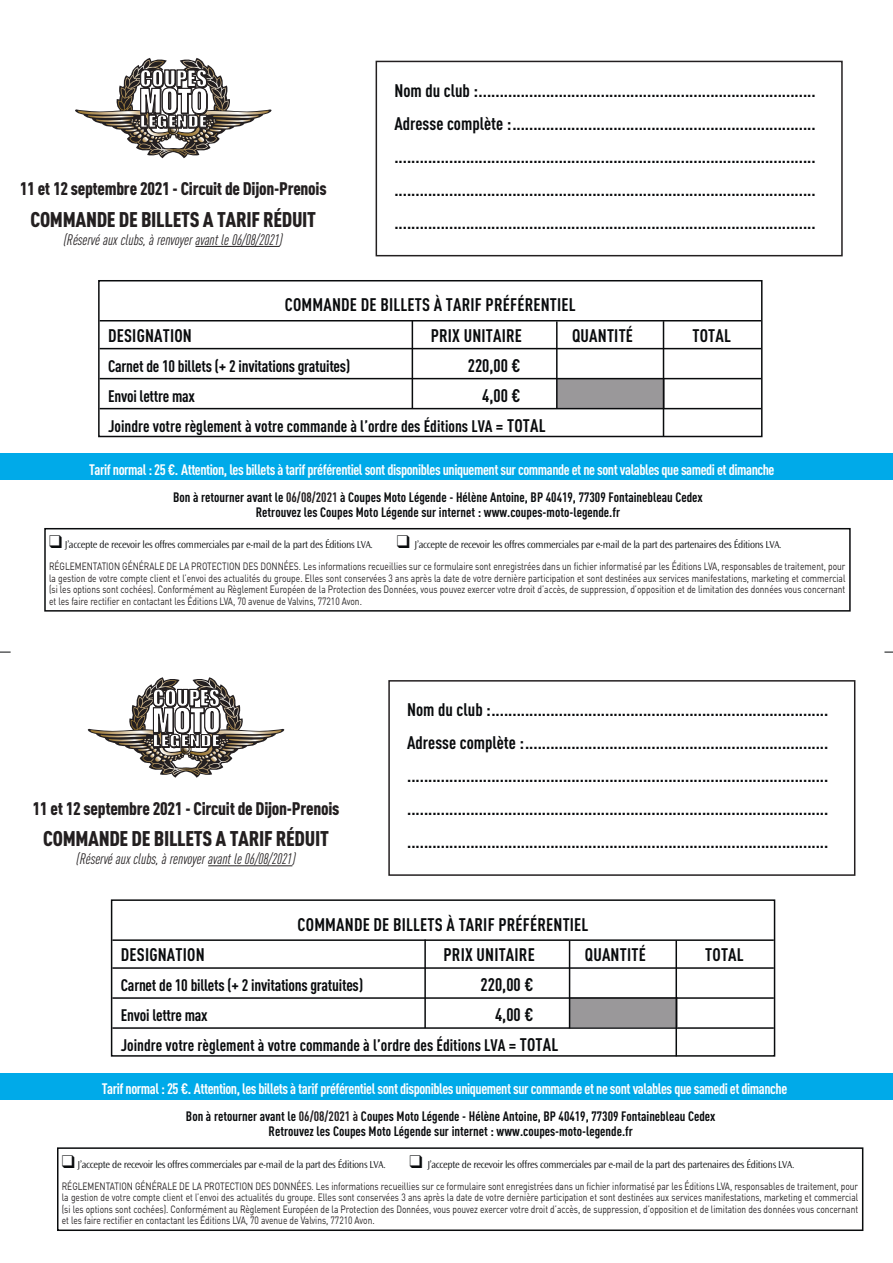
<style>
.page{position:relative;width:893px;height:1263px;background:#fff}
.page>*{position:absolute;margin:0;border:0;box-sizing:border-box;transform-origin:0 0}
.t1{font:900 condensed 21px "DINOT";letter-spacing:-.015em;color:#231f20}
.t2{font:700 condensed 18px/33px "DINOT";letter-spacing:.01em;color:#090b0d;text-align:justify}
.t3{font:900 condensed 18px "DINOT";letter-spacing:-.015em;color:#231f20}
.t4{font:700 condensed 16.5px "DINOT";letter-spacing:-.015em;color:#090b0d}
.t5{font:700 condensed 15px "DINOT";letter-spacing:-.03em;color:#fff}
.t6{font:italic condensed 15px "DINOT";color:#231f20}
.t7{font:700 condensed 13.5px/15px "DINOT";color:#090b0d;text-align:center}
.t8{font:10.5px/11.6px "DINOT";color:#231f20;text-align:justify;scale:.8 1}
.t9{font:300 10.5px "Ocean Sans Std";letter-spacing:-.03em;color:#090b0d;scale:.96 1}
.s1{font-size:18px}
.s2{color:#231f20}
</style>
<div class="page">
<div style="left:388px;top:680px;width:467px;height:196px;border:2px solid #231f20"></div>
<div style="left:0;top:1073px;width:893px;height:27px;background:#00aae9"></div>
<hr style="left:208px;top:865px;width:84px;height:1px;background:#231f20">
<svg style="left:88px;top:677px;width:196px;height:101px"></svg>
<div style="left:570px;top:997px;width:107px;height:30px;background:#9a989a"></div>
<hr style="left:112px;top:939px;width:662px;height:2px;background:#090b0d">
<hr style="left:112px;top:967px;width:662px;height:2px;background:#090b0d">
<hr style="left:112px;top:997px;width:662px;height:2px;background:#090b0d">
<hr style="left:112px;top:1027px;width:662px;height:2px;background:#090b0d">
<div style="left:111px;top:899px;width:664px;height:158px;border:2px solid #090b0d"></div>
<hr style="left:424px;top:939px;width:2px;height:89px;background:#090b0d">
<hr style="left:569px;top:941px;width:1px;height:87px;background:#090b0d">
<hr style="left:675px;top:940px;width:2px;height:116px;background:#090b0d">
<div style="left:57px;top:1147px;width:806px;height:84px;background:#fff;border:2px solid #090b0d"></div>
<div style="left:376px;top:61px;width:467px;height:195px;border:2px solid #231f20"></div>
<div style="left:0;top:453px;width:893px;height:27px;background:#00aae9"></div>
<hr style="left:195px;top:246px;width:85px;height:1px;background:#231f20">
<svg style="left:75px;top:58px;width:197px;height:100px"></svg>
<div style="left:557px;top:378px;width:108px;height:30px;background:#9a989a"></div>
<hr style="left:100px;top:320px;width:661px;height:1px;background:#090b0d">
<hr style="left:100px;top:348px;width:661px;height:1px;background:#090b0d">
<hr style="left:100px;top:378px;width:661px;height:1px;background:#090b0d">
<hr style="left:100px;top:408px;width:661px;height:1px;background:#090b0d">
<div style="left:98px;top:280px;width:664px;height:157px;border:2px solid #090b0d"></div>
<hr style="left:412px;top:320px;width:1px;height:89px;background:#090b0d">
<hr style="left:556px;top:321px;width:2px;height:88px;background:#090b0d">
<hr style="left:663px;top:321px;width:1px;height:116px;background:#090b0d">
<div style="left:44px;top:528px;width:807px;height:84px;background:#fff;border:2px solid #090b0d"></div>
<h2 class="t3" style="left:20px;top:178px;width:308px">11 et 12 septembre 2021 - Circuit de Dijon-Prenois</h2>
<h1 class="t1" style="left:30px;top:206px;width:287px">COMMANDE DE BILLETS A TARIF RÉDUIT</h1>
<h3 class="t6" style="left:64px;top:231px;width:220px">(Réservé aux clubs, à renvoyer avant le 06/08/2021)</h3>
<p class="t2" style="left:394px;top:74px;width:423px">Nom du club :................................................................................<br>Adresse complète :........................................................................ .................................................................................................... .................................................................................................... ....................................................................................................</p>
<h2 class="t2" style="left:285px;top:288px;width:28px">Comman</h2>
<h2 class="t2" style="left:341px;top:288px;width:233px">de de billets à tarif préférentiel</h2>
<h2 class="t2" style="left:108px;top:318px;width:80px">Designation</h2>
<h2 class="t2" style="left:431px;top:318px;width:93px">Prix unitaire</h2>
<h2 class="t2" style="left:572px;top:318px;width:62px">Quantité</h2>
<h2 class="t2" style="left:692px;top:318px;width:25px">Total</h2>
<h3 class="t4" style="left:108px;top:356px;width:244px">Carnet de 10 billets (+ 2 invitations gratuites)</h3>
<h2 class="t2" style="left:468px;top:348px;width:54px">220,00 €</h2>
<h3 class="t4" style="left:108px;top:386px;width:88px">Envoi lettre max</h3>
<h2 class="t2" style="left:482px;top:378px;width:40px">4,00 €</h2>
<h3 class="t4" style="left:108px;top:416px;width:424px">Joindre votre règlement à votre commande à l’ordre des Éditions LVA = <span class="s1">Total</span></h3>
<h3 class="t5" style="left:89px;top:460px;width:687px">Tarif normal : 25 €. Attention, les billets à tarif préférentiel sont disponibles uniquement sur commande et ne sont valables que samedi et dimanche</h3>
<p class="t7" style="left:173px;top:489px;width:531px">Bon à retourner avant le <span class="s2">06/08/2021</span> à Coupes Moto Légende - Hélène Antoine, BP 40419, 77309 Fontainebleau Cedex<br>Retrouvez les Coupes Moto Légende sur internet : www.coupes-moto-legende.fr</p>
<p class="t9" style="left:49px;top:539px;width:339px">❑ J’accepte de recevoir les offres commerciales par e-mail de la part des Éditions LVA.</p>
<p class="t9" style="left:397px;top:539px;width:402px">❑ J’accepte de recevoir les offres commerciales par e-mail de la part des partenaires des Éditions LVA.</p>
<p class="t8" style="left:49px;top:560px;width:997px">RÉGLEMENTATION GÉNÉRALE DE LA PROTECTION DES DONNÉES. Les informations recueillies sur ce formulaire sont enregistrées dans un fichier informatisé par les Éditions LVA, responsables de traitement, pour la gestion de votre compte client et l’envoi des actualités du groupe. Elles sont conservées 3 ans après la date de votre dernière participation et sont destinées aux services manifestations, marketing et commercial (si les options sont cochées). Conformément au Règlement Européen de la Protection des Données, vous pouvez exercer votre droit d’accès, de suppression, d’opposition et de limitation des données vous concernant et les faire rectifier en contactant les Éditions LVA, 70 avenue de Valvins, 77210 Avon.</p>
<h2 class="t3" style="left:33px;top:797px;width:308px">11 et 12 septembre 2021 - Circuit de Dijon-Prenois</h2>
<h1 class="t1" style="left:43px;top:825px;width:287px">COMMANDE DE BILLETS A TARIF RÉDUIT</h1>
<h3 class="t6" style="left:77px;top:850px;width:220px">(Réservé aux clubs, à renvoyer avant le 06/08/2021)</h3>
<p class="t2" style="left:407px;top:693px;width:423px">Nom du club :................................................................................<br>Adresse complète :........................................................................ .................................................................................................... .................................................................................................... ....................................................................................................</p>
<h2 class="t2" style="left:298px;top:908px;width:28px">Comman</h2>
<h2 class="t2" style="left:354px;top:908px;width:233px">de de billets à tarif préférentiel</h2>
<h2 class="t2" style="left:121px;top:938px;width:80px">Designation</h2>
<h2 class="t2" style="left:443px;top:938px;width:93px">Prix unitaire</h2>
<h2 class="t2" style="left:585px;top:938px;width:62px">Quantité</h2>
<h2 class="t2" style="left:705px;top:938px;width:25px">Total</h2>
<h3 class="t4" style="left:121px;top:975px;width:244px">Carnet de 10 billets (+ 2 invitations gratuites)</h3>
<h2 class="t2" style="left:481px;top:968px;width:54px">220,00 €</h2>
<h3 class="t4" style="left:121px;top:1005px;width:88px">Envoi lettre max</h3>
<h2 class="t2" style="left:495px;top:998px;width:40px">4,00 €</h2>
<h3 class="t4" style="left:121px;top:1035px;width:424px">Joindre votre règlement à votre commande à l’ordre des Éditions LVA = <span class="s1">Total</span></h3>
<h3 class="t5" style="left:102px;top:1079px;width:687px">Tarif normal : 25 €. Attention, les billets à tarif préférentiel sont disponibles uniquement sur commande et ne sont valables que samedi et dimanche</h3>
<p class="t7" style="left:186px;top:1108px;width:531px">Bon à retourner avant le <span class="s2">06/08/2021 à</span> Coupes Moto Légende - Hélène Antoine, BP 40419, 77309 Fontainebleau Cedex<br>Retrouvez les Coupes Moto Légende sur internet : www.coupes-moto-legende.fr</p>
<p class="t9" style="left:62px;top:1158px;width:339px">❑ J’accepte de recevoir les offres commerciales par e-mail de la part des Éditions LVA.</p>
<p class="t9" style="left:410px;top:1158px;width:402px">❑ J’accepte de recevoir les offres commerciales par e-mail de la part des partenaires des Éditions LVA.</p>
<p class="t8" style="left:62px;top:1180px;width:997px">RÉGLEMENTATION GÉNÉRALE DE LA PROTECTION DES DONNÉES. Les informations recueillies sur ce formulaire sont enregistrées dans un fichier informatisé par les Éditions LVA, responsables de traitement, pour la gestion de votre compte client et l’envoi des actualités du groupe. Elles sont conservées 3 ans après la date de votre dernière participation et sont destinées aux services manifestations, marketing et commercial (si les options sont cochées). Conformément au Règlement Européen de la Protection des Données, vous pouvez exercer votre droit d’accès, de suppression, d’opposition et de limitation des données vous concernant et les faire rectifier en contactant les Éditions LVA, 70 avenue de Valvins, 77210 Avon.</p>
</div>
